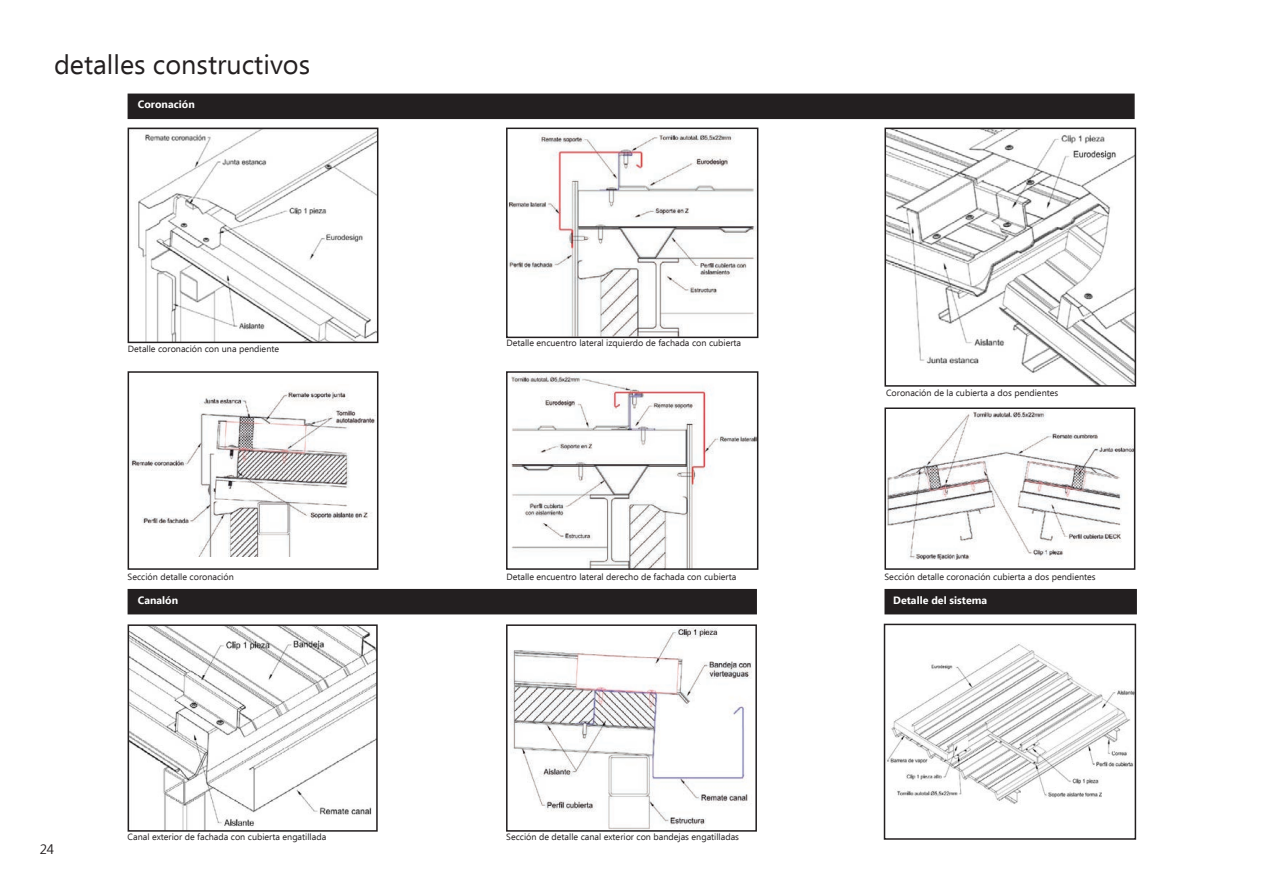
<style>
.page{position:relative;width:1263px;height:893px;background:#fff}
.page>*{position:absolute;margin:0;border:0;box-sizing:border-box;transform-origin:0 0}
.Tútulo_Cajas_texto{font:27px "Ebrima";color:#231f20}
.t1{font:13.5px "Ebrima";color:#231f20}
.Cajas_texto{font:700 10.65px "Ebrima";color:#fff}
.Cajas_texto-2{font:9px "Ebrima";color:#231f20}
</style>
<div class="page">
<img style="left:511px;top:374px;width:244px;height:193px">
<div style="left:506px;top:371px;width:252px;height:199px;border:2px solid #231f20"></div>
<img style="left:509px;top:133px;width:246px;height:202px">
<div style="left:506px;top:128px;width:252px;height:210px;border:2px solid #231f20"></div>
<div style="left:128px;top:94px;width:1007px;height:25px;background:#231f20"></div>
<div style="left:128px;top:589px;width:629px;height:25px;background:#231f20"></div>
<img style="left:138px;top:131px;width:237px;height:209px">
<div style="left:128px;top:128px;width:250px;height:215px;border:2px solid #231f20"></div>
<img style="left:131px;top:627px;width:244px;height:202px">
<div style="left:128px;top:624px;width:250px;height:208px;border:2px solid #231f20"></div>
<img style="left:887px;top:131px;width:246px;height:253px">
<div style="left:884px;top:128px;width:252px;height:259px;border:2px solid #231f20"></div>
<img style="left:510px;top:628px;width:242px;height:201px">
<div style="left:506px;top:624px;width:251px;height:208px;border:2px solid #231f20"></div>
<img style="left:887px;top:410px;width:245px;height:150px">
<div style="left:884px;top:407px;width:251px;height:163px;border:2px solid #231f20"></div>
<img style="left:131px;top:390px;width:244px;height:166px">
<div style="left:128px;top:371px;width:250px;height:199px;border:2px solid #231f20"></div>
<img style="left:887px;top:644px;width:246px;height:160px">
<div style="left:884px;top:624px;width:252px;height:216px;border:2px solid #231f20"></div>
<div style="left:884px;top:589px;width:253px;height:25px;background:#231f20"></div>
<p class="Tútulo_Cajas_texto" style="left:54px;top:45px;width:258px">detalles constructivos</p>
<p class="Cajas_texto" style="left:138px;top:97px;width:58px">Coronación</p>
<p class="Cajas_texto-2" style="left:128px;top:342px;width:153px">Detalle coronación con una pendiente</p>
<p class="Cajas_texto-2" style="left:128px;top:570px;width:108px">Sección detalle coronación</p>
<p class="Cajas_texto-2" style="left:506px;top:336px;width:236px">Detalle encuentro lateral izquierdo de fachada con cubierta</p>
<p class="Cajas_texto-2" style="left:506px;top:570px;width:231px">Detalle encuentro lateral derecho de fachada con cubierta</p>
<p class="Cajas_texto-2" style="left:886px;top:386px;width:174px">Coronación de la cubierta a dos pendientes</p>
<p class="Cajas_texto-2" style="left:884px;top:570px;width:213px">Sección detalle coronación cubierta a dos pendientes</p>
<p class="Cajas_texto" style="left:138px;top:592px;width:42px">Canalón</p>
<p class="Cajas_texto" style="left:893px;top:592px;width:95px">Detalle del sistema</p>
<h2 class="t1" style="left:40px;top:839px;width:16px">24</h2>
<p class="Cajas_texto-2" style="left:128px;top:831px;width:200px">Canal exterior de fachada con cubierta engatillada</p>
<p class="Cajas_texto-2" style="left:506px;top:831px;width:234px">Sección de detalle canal exterior con bandejas engatilladas</p>
</div>
